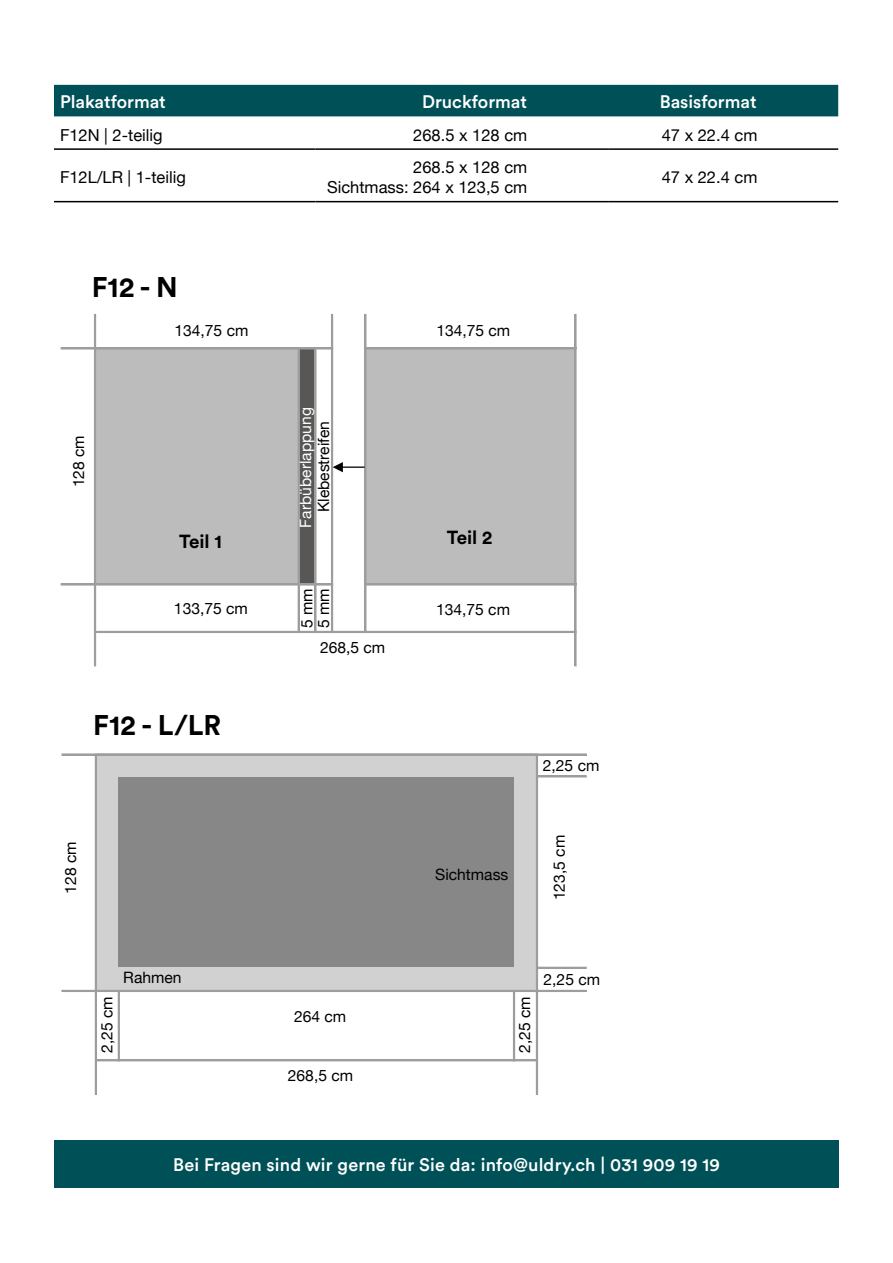
<style>
.page{position:relative;width:893px;height:1263px;background:#fff}
.page>*{position:absolute;margin:0;border:0;box-sizing:border-box;transform-origin:0 0}
.t1{font:700 28.2px "Circular Std";color:#000}
.t2{font:700 18.75px "Circular Std";color:#000}
.t3{font:500 18px "Circular Std";letter-spacing:.005em;color:#fff}
.t4{font:16.5px/19.8px "Helvetica Neue";color:#000;text-align:right}
.t5{font:15.6px/16.6px "Helvetica Neue";color:#000}
.t6{font:15.6px "Helvetica Neue";color:#fff}
</style>
<div class="page">
<div style="left:54px;top:85px;width:784px;height:31px;background:#005157"></div>
<hr style="left:54px;top:148px;width:261px;height:2px;background:#000">
<hr style="left:315px;top:148px;width:293px;height:2px;background:#000">
<hr style="left:608px;top:148px;width:230px;height:2px;background:#000">
<hr style="left:54px;top:201px;width:261px;height:1px;background:#000">
<hr style="left:315px;top:201px;width:293px;height:1px;background:#000">
<hr style="left:608px;top:201px;width:230px;height:1px;background:#000">
<div style="left:54px;top:1140px;width:785px;height:47px;background:#005157"></div>
<div style="left:116px;top:776px;width:401px;height:192px;background:#888787"></div>
<div style="left:94px;top:348px;width:205px;height:237px;background:#bcbcbd"></div>
<div style="left:298px;top:348px;width:18px;height:237px;background:#585756"></div>
<div style="left:365px;top:348px;width:211px;height:237px;background:#bcbcbd"></div>
<hr style="left:62px;top:347px;width:270px;height:2px;background:#9e9d9d">
<hr style="left:61px;top:348px;width:272px;height:1px;background:#9e9d9d">
<hr style="left:62px;top:583px;width:270px;height:3px;background:#9e9d9d">
<hr style="left:61px;top:584px;width:272px;height:1px;background:#9e9d9d">
<hr style="left:94px;top:314px;width:2px;height:352px;background:#9e9d9d">
<hr style="left:331px;top:314px;width:2px;height:319px;background:#9e9d9d">
<hr style="left:364px;top:315px;width:2px;height:317px;background:#9e9d9d">
<hr style="left:365px;top:314px;width:1px;height:319px;background:#9e9d9d">
<hr style="left:574px;top:315px;width:3px;height:350px;background:#9e9d9d">
<hr style="left:575px;top:314px;width:1px;height:352px;background:#9e9d9d">
<hr style="left:298px;top:350px;width:2px;height:282px;background:#9e9d9d">
<hr style="left:298px;top:349px;width:1px;height:284px;background:#9e9d9d">
<hr style="left:314px;top:350px;width:2px;height:282px;background:#9e9d9d">
<hr style="left:315px;top:349px;width:1px;height:284px;background:#9e9d9d">
<hr style="left:367px;top:347px;width:208px;height:2px;background:#9e9d9d">
<hr style="left:366px;top:348px;width:210px;height:1px;background:#9e9d9d">
<hr style="left:367px;top:583px;width:208px;height:3px;background:#9e9d9d">
<hr style="left:366px;top:584px;width:210px;height:1px;background:#9e9d9d">
<hr style="left:96px;top:631px;width:480px;height:2px;background:#9e9d9d">
<svg style="left:333px;top:462px;width:32px;height:10px"></svg>
<div style="left:95px;top:754px;width:443px;height:23px;background:#d1d1d1"></div>
<div style="left:95px;top:776px;width:23px;height:192px;background:#d1d1d1"></div>
<div style="left:514px;top:776px;width:24px;height:192px;background:#d1d1d1"></div>
<div style="left:95px;top:967px;width:443px;height:24px;background:#d1d1d1"></div>
<hr style="left:95px;top:755px;width:2px;height:339px;background:#9e9d9d">
<hr style="left:536px;top:755px;width:2px;height:339px;background:#9e9d9d">
<hr style="left:118px;top:992px;width:2px;height:68px;background:#9e9d9d">
<hr style="left:513px;top:992px;width:2px;height:68px;background:#9e9d9d">
<hr style="left:63px;top:753px;width:523px;height:3px;background:#9e9d9d">
<hr style="left:62px;top:754px;width:524px;height:1px;background:#9e9d9d">
<hr style="left:538px;top:775px;width:48px;height:2px;background:#9e9d9d">
<hr style="left:538px;top:967px;width:48px;height:2px;background:#9e9d9d">
<hr style="left:63px;top:990px;width:523px;height:2px;background:#9e9d9d">
<hr style="left:62px;top:990px;width:524px;height:1px;background:#9e9d9d">
<hr style="left:97px;top:1059px;width:440px;height:2px;background:#9e9d9d">
<p class="t3" style="left:60px;top:90px;width:107px">Plakatformat</p>
<p class="t3" style="left:422px;top:90px;width:106px">Druckformat</p>
<p class="t3" style="left:660px;top:90px;width:98px">Basisformat</p>
<p class="t4" style="left:60px;top:126px;width:104px">F12N | 2-teilig</p>
<p class="t4" style="left:413px;top:126px;width:116px">268.5 x 128 cm</p>
<p class="t4" style="left:662px;top:126px;width:97px">47 x 22.4 cm</p>
<p class="t4" style="left:60px;top:168px;width:127px">F12L/LR | 1-teilig</p>
<p class="t4" style="left:327px;top:159px;width:202px">268.5 x 128 cm<br>Sichtmass: 264 x 123,5 cm</p>
<p class="t4" style="left:662px;top:168px;width:97px">47 x 22.4 cm</p>
<h1 class="t1" style="left:92px;top:269px;width:88px">F12 - N</h1>
<p class="t5" style="left:174px;top:323px;width:75px">134,75 cm</p>
<p class="t5" style="left:436px;top:323px;width:75px">134,75 cm</p>
<p class="t5" style="left:71px;top:487px;width:54px;rotate:-90deg">128 cm</p>
<p class="t6" style="left:294px;top:528px;width:122px;rotate:-90deg">Farbüberlappung</p>
<p class="t5" style="left:316px;top:512px;width:93px;rotate:-90deg">Klebestreifen</p>
<p class="t2" style="left:179px;top:529px;width:44px">Teil 1</p>
<p class="t2" style="left:447px;top:525px;width:47px">Teil 2</p>
<p class="t5" style="left:300px;top:628px;width:41px;rotate:-90deg">5 mm<br>5 mm</p>
<p class="t5" style="left:174px;top:601px;width:75px">133,75 cm</p>
<p class="t5" style="left:436px;top:602px;width:75px">134,75 cm</p>
<p class="t5" style="left:320px;top:640px;width:67px">268,5 cm</p>
<h1 class="t1" style="left:93px;top:707px;width:130px">F12 - L/LR</h1>
<p class="t5" style="left:543px;top:758px;width:58px">2,25 cm</p>
<p class="t5" style="left:63px;top:893px;width:54px;rotate:-90deg">128 cm</p>
<p class="t5" style="left:552px;top:900px;width:67px;rotate:-90deg">123,5 cm</p>
<p class="t5" style="left:435px;top:867px;width:75px">Sichtmass</p>
<p class="t5" style="left:123px;top:970px;width:60px">Rahmen</p>
<p class="t5" style="left:99px;top:1053px;width:58px;rotate:-90deg">2,25 cm</p>
<p class="t5" style="left:517px;top:1053px;width:58px;rotate:-90deg">2,25 cm</p>
<p class="t5" style="left:294px;top:1009px;width:54px">264 cm</p>
<p class="t5" style="left:288px;top:1068px;width:67px">268,5 cm</p>
<p class="t5" style="left:544px;top:972px;width:58px">2,25 cm</p>
<p class="t3" style="left:173px;top:1153px;width:548px">Bei Fragen sind wir gerne für Sie da: info@uldry.ch | 031 909 19 19</p>
</div>
